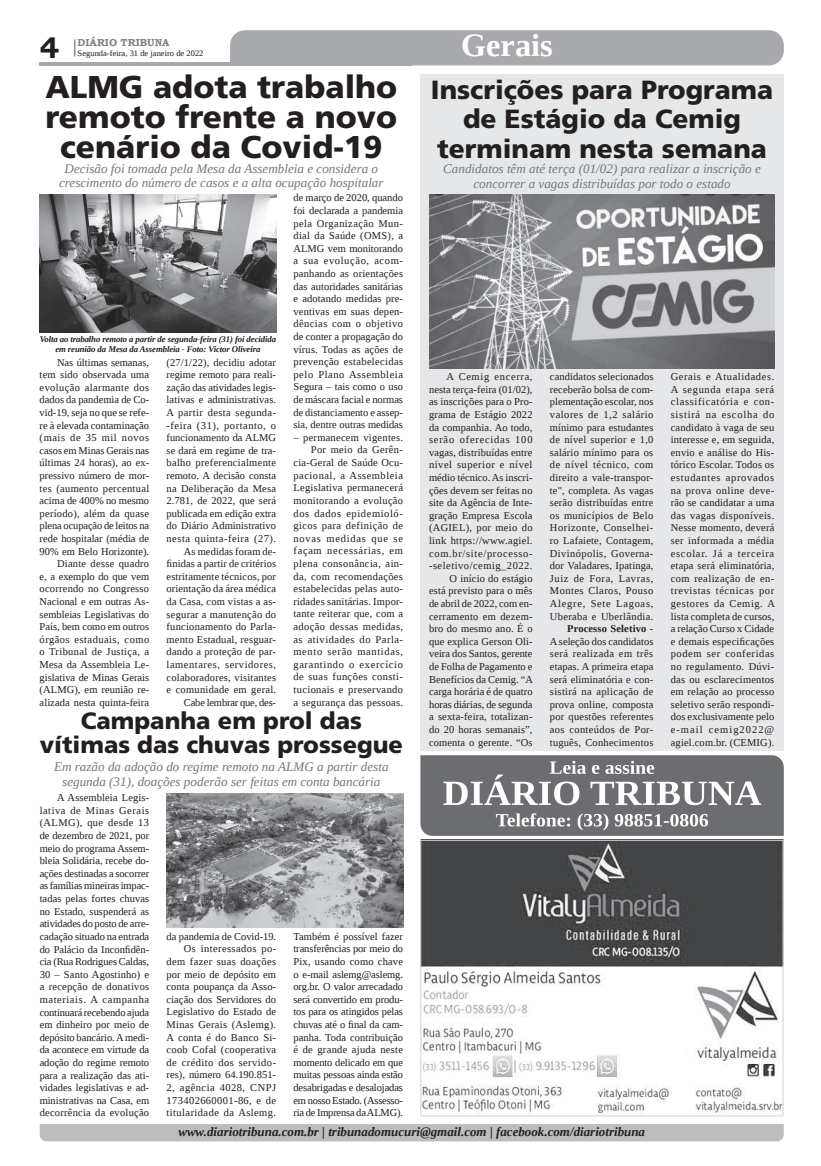
<style>
.page{position:relative;width:821px;height:1166px;background:#fff}
.page>*{position:absolute;margin:0;border:0;box-sizing:border-box;transform-origin:0 0}
.t1{font:700 32.38px "Liberation Serif";color:#fff}
.t2{font:900 31.5px/29.8px "Frutiger LT Std";color:#231f20;text-align:center}
.t3{font:700 29.31px "Bookman Old Style";color:#231f20}
.t4{font:900 26.25px/29.8px "Frutiger LT Std";color:#231f20;text-align:center}
.t5{font:900 23.62px/23.2px "Frutiger LT Std";color:#231f20;text-align:center}
.t6{font:italic 13.12px/14.9px "Liberation Serif";color:#76787b;text-align:center}
.t7{font:italic 700 12.95px "Liberation Serif";color:#231f20}
.t8{font:10.5px/12.6px "Liberation Serif";letter-spacing:.015em;color:#231f20;text-align:right}
.t9{font:10.5px/12.6px "Liberation Serif";letter-spacing:.035em;color:#231f20;text-align:right}
.t10{font:700 10.06px "Bookman Old Style";color:#808285}
.t11{font:italic 700 8.75px/9.6px "Liberation Serif";letter-spacing:-.01em;color:#231f20;text-align:center}
.t12{font:8.4px "Liberation Serif";color:#231f20}
.s1{font-weight:700}
</style>
<div class="page">
<svg style="left:74px;top:39px;width:2px;height:17px"></svg>
<hr style="left:40px;top:62px;width:372px;height:3px;background:#a8a9ad">
<div style="left:230px;top:30px;width:554px;height:35px;background:#a8a9ad"></div>
<div style="left:40px;top:1124px;width:744px;height:17px;background:#bcbdc0"></div>
<svg style="left:420px;top:755px;width:364px;height:81px;background:#858588"></svg>
<div style="left:420px;top:74px;width:364px;height:677px;background:#e6e7e9"></div>
<img style="left:422px;top:842px;width:359px;height:272px">
<div style="left:420px;top:840px;width:363px;height:276px;border:1px solid #d1d2d4"></div>
<img style="left:40px;top:194px;width:236px;height:139px">
<img style="left:167px;top:794px;width:236px;height:133px">
<img style="left:429px;top:194px;width:345px;height:175px">
<h3 class="t3" style="left:40px;top:27px;width:21px">4</h3>
<p class="t10" style="left:78px;top:35px;width:93px">DIÁRIO TRIBUNA</p>
<p class="t12" style="left:78px;top:48px;width:127px">Segunda-feira, 31 de janeiro de 2022</p>
<h2 class="t2" style="left:45px;top:72px;width:353px">ALMG adota trabalho remoto frente a novo cenário da Covid-19</h2>
<p class="t6" style="left:59px;top:161px;width:326px">Decisão foi tomada pela Mesa da Assembleia e considera o crescimento do número de casos e a alta ocupação hospitalar</p>
<p class="t8" style="left:294px;top:192px;width:111px;text-align:justify">de março de 2020, quando foi declarada a pandemia pela Organização Mun&shy;dial da Saúde (OMS), a ALMG vem monitorando a sua evolução, acom&shy;panhando as orientações das autoridades sanitárias e adotando medidas pre&shy;ventivas em suas depen&shy;dências com o objetivo de conter a propagação do vírus. Todas as ações de prevenção estabelecidas pelo Plano Assembleia Segura – tais como o uso de máscara facial e normas de distanciamento e assep&shy;sia, dentre outras medidas</p>
<p class="t9" style="left:294px;top:431px;width:111px">– permanecem vigentes.<br>Por meio da Gerên&shy;cia-Geral de Saúde Ocu&shy;pacional, a Assembleia<br>Legislativa permanecerá monitorando a evolução dos dados epidemioló&shy;gicos para definição de novas medidas que se façam necessárias, em plena consonância, ain&shy;da, com recomendações estabelecidas pelas auto&shy;ridades sanitárias. Impor&shy;tante reiterar que, com a adoção dessas medidas, as atividades do Parla&shy;mento serão mantidas, garantindo o exercício de suas funções consti&shy;tucionais e preservando a segurança das pessoas.</p>
<p class="t11" style="left:40px;top:335px;width:238px">Volta ao trabalho remoto a partir de segunda-feira (31) foi decidida em reunião da Mesa da Assembleia - Foto: Victor Oliveira</p>
<p class="t8" style="left:40px;top:356px;width:111px">Nas últimas semanas, tem sido observada uma evolução alarmante dos dados da pandemia de Co&shy;vid-19, seja no que se refe&shy;re à elevada contaminação (mais de 35 mil novos casos em Minas Gerais nas últimas 24 horas), ao ex&shy;pressivo número de mor&shy;tes (aumento percentual acima de 400% no mesmo período), além da quase plena ocupação de leitos na rede hospitalar (média de<br>90% em Belo Horizonte).<br>Diante desse quadro<br>e, a exemplo do que vem ocorrendo no Congresso<br>Nacional e em outras As&shy;sembleias Legislativas do<br>País, bem como em outros órgãos estaduais, como o Tribunal de Justiça, a<br>Mesa da Assembleia Le&shy;gislativa de Minas Gerais (ALMG), em reunião re&shy;alizada nesta quinta-feira</p>
<p class="t8" style="left:167px;top:356px;width:111px">(27/1/22), decidiu adotar regime remoto para reali&shy;zação das atividades legis&shy;lativas e administrativas.<br>A partir desta segunda--feira (31), portanto, o funcionamento da ALMG se dará em regime de tra&shy;balho preferencialmente remoto. A decisão consta na Deliberação da Mesa<br>2.781, de 2022, que será publicada em edição extra do Diário Administrativo nesta quinta-feira (27).<br>As medidas foram de&shy;finidas a partir de critérios estritamente técnicos, por orientação da área médica da Casa, com vistas a as&shy;segurar a manutenção do funcionamento do Parla&shy;mento Estadual, resguar&shy;dando a proteção de par&shy;lamentares, servidores, colaboradores, visitantes e comunidade em geral.<br>Cabe lembrar que, des-</p>
<h3 class="t5" style="left:40px;top:709px;width:365px">Campanha em prol das vítimas das chuvas prossegue</h3>
<p class="t8" style="left:40px;top:791px;width:111px;text-align:justify;text-indent:17px">A Assembleia Legis&shy;lativa de Minas Gerais (ALMG), que desde 13 de dezembro de 2021, por meio do programa Assem&shy;bleia Solidária, recebe do&shy;ações destinadas a socorrer as famílias mineiras impac&shy;tadas pelas fortes chuvas no Estado, suspenderá as atividades do posto de arre&shy;cadação situado na entrada do Palácio da Inconfidên&shy;cia (Rua Rodrigues Caldas, 30 – Santo Agostinho) e a recepção de donativos materiais. A campanha continuará recebendo ajuda em dinheiro por meio de depósito bancário. A medi&shy;da acontece em virtude da adoção do regime remoto para a realização das ati&shy;vidades legislativas e ad&shy;ministrativas na Casa, em decorrência da evolução</p>
<p class="t6" style="left:54px;top:759px;width:336px">Em razão da adoção do regime remoto na ALMG a partir desta segunda (31), doações poderão ser feitas em conta bancária</p>
<p class="t8" style="left:167px;top:930px;width:111px">da pandemia de Covid-19.<br>Os interessados po&shy;dem fazer suas doações por meio de depósito em conta poupança da Asso&shy;ciação dos Servidores do<br>Legislativo do Estado de<br>Minas Gerais (Aslemg).<br>A conta é do Banco Si&shy;coob Cofal (cooperativa de crédito dos servido&shy;res), número 64.190.851-<br>2, agência 4028, CNPJ<br>173402660001-86, e de titularidade da Aslemg.</p>
<p class="t8" style="left:294px;top:930px;width:111px;text-align:justify">Também é possível fazer transferências por meio do Pix, usando como chave o e-mail aslemg@aslemg. org.br. O valor arrecadado será convertido em produ&shy;tos para os atingidos pelas chuvas até o final da cam&shy;panha. Toda contribuição é de grande ajuda neste momento delicado em que muitas pessoas ainda estão desabrigadas e desalojadas em nosso Estado. (Assesso&shy;ria de Imprensa da ALMG).</p>
<h1 class="t1" style="left:461px;top:24px;width:93px">Gerais</h1>
<h3 class="t4" style="left:431px;top:74px;width:344px">Inscrições para Programa de Estágio da Cemig terminam nesta semana</h3>
<p class="t6" style="left:443px;top:161px;width:319px">Candidatos têm até terça (01/02) para realizar a inscrição e concorrer a vagas distribuídas por todo o estado</p>
<p class="t8" style="left:429px;top:370px;width:106px">A Cemig encerra, nesta terça-feira (01/02), as inscrições para o Pro&shy;grama de Estágio 2022 da companhia. Ao todo, serão oferecidas 100 vagas, distribuídas entre nível superior e nível médio técnico. As inscri&shy;ções devem ser feitas no site da Agência de Inte&shy;gração Empresa Escola (AGIEL), por meio do link https://www.agiel. com.br/site/processo--seletivo/cemig_2022.<br>O início do estágio<br>está previsto para o mês de abril de 2022, com en&shy;cerramento em dezem&shy;bro do mesmo ano. É o que explica Gerson Oli&shy;veira dos Santos, gerente de Folha de Pagamento e<br>Benefícios da Cemig. “A carga horária é de quatro horas diárias, de segunda a sexta-feira, totalizan&shy;do 20 horas semanais”, comenta o gerente. “Os</p>
<p class="t8" style="left:550px;top:370px;width:105px">candidatos selecionados receberão bolsa de com&shy;plementação escolar, nos valores de 1,2 salário mínimo para estudantes de nível superior e 1,0 salário mínimo para os de nível técnico, com direito a vale-transpor&shy;te", completa. As vagas serão distribuídas entre os municípios de Belo<br>Horizonte, Conselhei&shy;ro Lafaiete, Contagem,<br>Divinópolis, Governa&shy;dor Valadares, Ipatinga,<br>Juiz de Fora, Lavras,<br>Montes Claros, Pouso<br>Alegre, Sete Lagoas,<br>Uberaba e Uberlândia.<br><span class="s1">Processo Seletivo</span> -<br>A seleção dos candidatos será realizada em três etapas. A primeira etapa será eliminatória e con&shy;sistirá na aplicação de prova online, composta por questões referentes aos conteúdos de Por&shy;tuguês, Conhecimentos</p>
<p class="t8" style="left:671px;top:370px;width:106px;text-align:justify">Gerais e Atualidades.<br>A segunda etapa será classificatória e con&shy;sistirá na escolha do candidato à vaga de seu interesse e, em seguida, envio e análise do His&shy;tórico Escolar. Todos os estudantes aprovados na prova online deve&shy;rão se candidatar a uma das vagas disponíveis.<br>Nesse momento, deverá ser informada a média escolar. Já a terceira etapa será eliminatória, com realização de en&shy;trevistas técnicas por gestores da Cemig. A lista completa de cursos, a relação Curso x Cidade e demais especificações podem ser conferidas no regulamento. Dúvi&shy;das ou esclarecimentos em relação ao processo seletivo serão respondi&shy;dos exclusivamente pelo e-mail cemig2022@ agiel.com.br. (CEMIG).</p>
<p class="t7" style="left:178px;top:1123px;width:468px">www.diariotribuna.com.br | tribunadomucuri@gmail.com | facebook.com/diariotribuna</p>
</div>
